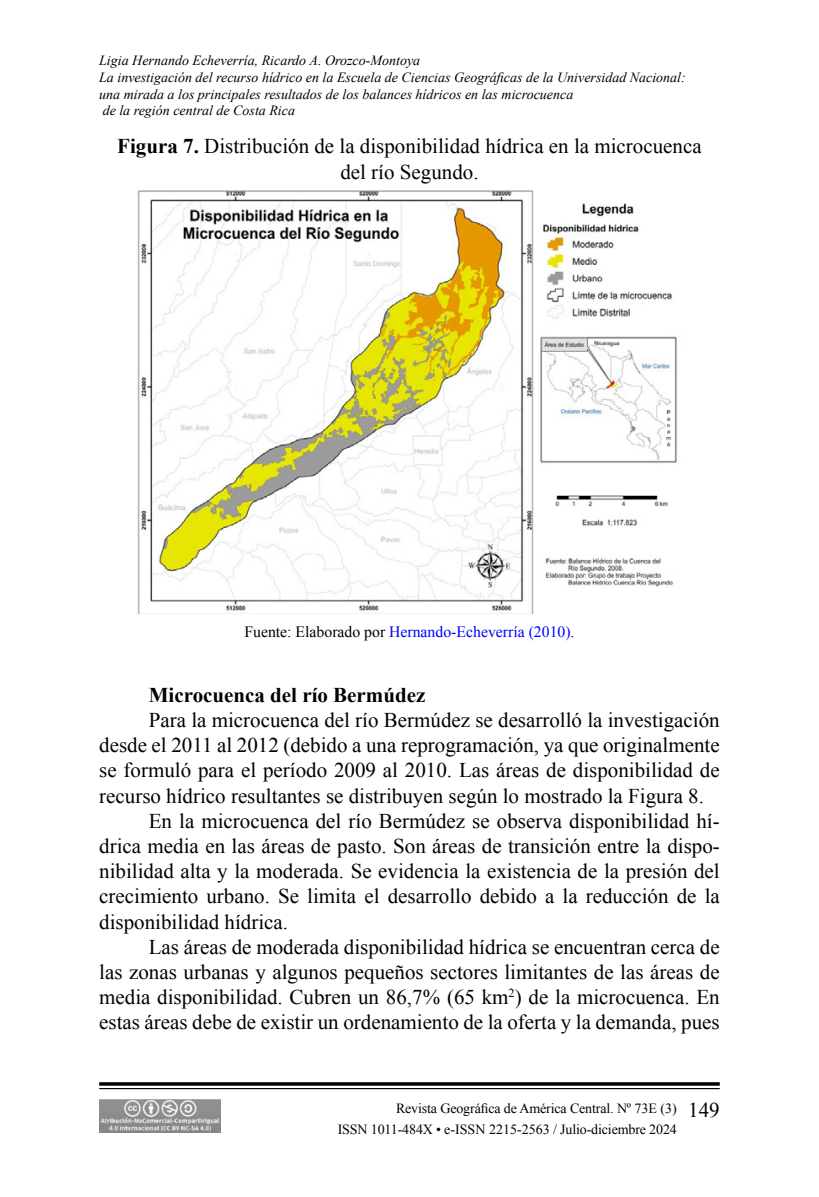
<style>
.page{position:relative;width:819px;height:1197px;background:#fff}
.page>*{position:absolute;margin:0;border:0;box-sizing:border-box;transform-origin:0 0}
.Texto_general{font:21px/25.2px "Times New Roman";color:#000;text-align:justify}
.Titulo_Cuad-Fig-Map-Tab{font:21px/25.2px "Times New Roman";color:#000;text-align:center}
.Subtitulo_2{font:700 21px "Times New Roman";color:#000}
.Fuente{font:15.75px "Times New Roman";color:#00f}
.t1{font:italic 14px/16.8px "Times New Roman";color:#000}
.t2{font:14px/21px "Times New Roman";letter-spacing:-.01em;color:#000}
.s1{font-weight:700}
.s2{color:#000}
.s3{font-size:21px}
</style>
<div class="page">
<svg style="left:99px;top:1082px;width:621px;height:4px;background:#1f1f1f"></svg>
<hr style="left:99px;top:1088px;width:621px;height:1px;background:#000">
<img style="left:99px;top:1099px;width:121px;height:34px">
<img style="left:137px;top:191px;width:540px;height:422px">
<p class="t1" style="left:99px;top:52px;width:588px">Ligia Hernando Echeverría, Ricardo A. Orozco-Montoya<br>La investigación del recurso hídrico en la Escuela de Ciencias Geográficas de la Universidad Nacional: una mirada a los principales resultados de los balances hídricos en las microcuenca<br>de la región central de Costa Rica</p>
<p class="Titulo_Cuad-Fig-Map-Tab" style="left:117px;top:134px;width:586px"><span class="s1">Figura 7.</span> Distribución de la disponibilidad hídrica en la microcuenca del río Segundo.</p>
<p class="Fuente" style="left:244px;top:621px;width:332px"><span class="s2">Fuente: Elaborado por</span> Hernando-Echeverría (2010)<span class="s2">.</span></p>
<p class="Subtitulo_2" style="left:149px;top:680px;width:278px">Microcuenca del río Bermúdez</p>
<p class="Texto_general" style="left:99px;top:707px;width:622px;text-indent:50px">Para la microcuenca del río Bermúdez se desarrolló la investigación desde el 2011 al 2012 (debido a una reprogramación, ya que originalmente se formuló para el período 2009 al 2010. Las áreas de disponibilidad de recurso hídrico resultantes se distribuyen según lo mostrado la Figura 8.</p>
<p class="Texto_general" style="left:99px;top:808px;width:622px;text-indent:50px">En la microcuenca del río Bermúdez se observa disponibilidad hí&shy;drica media en las áreas de pasto. Son áreas de transición entre la dispo&shy;nibilidad alta y la moderada. Se evidencia la existencia de la presión del crecimiento urbano. Se limita el desarrollo debido a la reducción de la disponibilidad hídrica.</p>
<p class="Texto_general" style="left:99px;top:934px;width:622px;text-indent:50px">Las áreas de moderada disponibilidad hídrica se encuentran cerca de las zonas urbanas y algunos pequeños sectores limitantes de las áreas de media disponibilidad. Cubren un 86,7% (65 km<sup>2</sup>) de la microcuenca. En estas áreas debe de existir un ordenamiento de la oferta y la demanda, pues</p>
<p class="t2" style="left:338px;top:1097px;width:384px;text-indent:58px">Revista Geográfica de América Central. Nº 73E (3) <span class="s3">149<br></span>ISSN 1011-484X • e-ISSN 2215-2563 / Julio-diciembre 2024</p>
</div>
